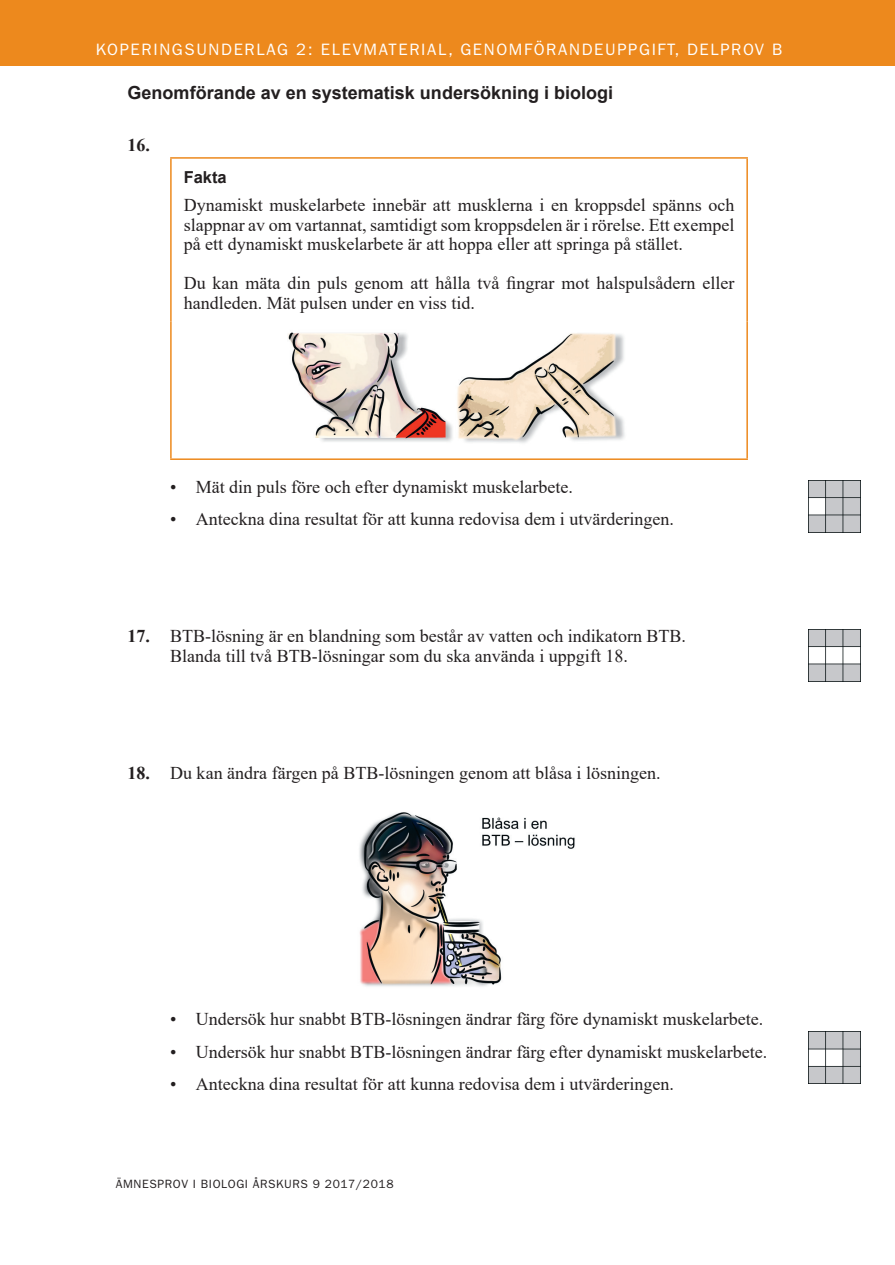
<style>
.page{position:relative;width:895px;height:1265px;background:#fff}
.page>*{position:absolute;margin:0;border:0;box-sizing:border-box;transform-origin:0 0}
.t1{font:18px/19.5px "Times New Roman";color:#231f20}
.t2{font:700 18px "Arial";color:#231f20}
.t3{font:700 18px "Times New Roman";color:#231f20}
.t4{font:16.5px "ITC Franklin Gothic Std";color:#fff}
.t5{font:16.5px "ITC Franklin Gothic Std";letter-spacing:.1em;color:#fff}
.t6{font:700 16.5px "Arial";color:#231f20}
.t7{font:12px "ITC Franklin Gothic Std";letter-spacing:.05em;color:#231f20}
.s1{font-weight:700}
</style>
<div class="page">
<div style="left:0;top:0;width:894px;height:66px;background:#ed891d"></div>
<img style="left:808px;top:1031px;width:52px;height:52px">
<hr style="left:170px;top:157px;width:577px;height:2px;background:#ed891d">
<hr style="left:170px;top:159px;width:1px;height:162px;background:#ed891d">
<hr style="left:746px;top:159px;width:1px;height:162px;background:#ed891d">
<hr style="left:170px;top:321px;width:1px;height:137px;background:#ed891d">
<hr style="left:746px;top:321px;width:1px;height:137px;background:#ed891d">
<hr style="left:170px;top:458px;width:577px;height:2px;background:#ed891d">
<img style="left:288px;top:332px;width:337px;height:111px">
<img style="left:359px;top:812px;width:216px;height:175px">
<img style="left:808px;top:629px;width:52px;height:52px">
<img style="left:808px;top:480px;width:52px;height:52px">
<p class="t5" style="left:96px;top:40px;width:688px">KOPERINGSUNDERLAG 2: ELEVMATERIAL, GENOMFÖRANDEUPPGIFT, DELPROV B</p>
<p class="t2" style="left:127px;top:80px;width:487px">Genomförande av en systematisk undersökning i biologi</p>
<p class="t3" style="left:127px;top:132px;width:24px">16.</p>
<p class="t6" style="left:183px;top:166px;width:45px">Fakta</p>
<p class="t1" style="left:183px;top:195px;width:552px;text-align:justify">Dynamiskt muskelarbete innebär att musklerna i en kroppsdel spänns och slappnar av om vartannat, samtidigt som kroppsdelen är i rörelse. Ett exempel på ett dynamiskt muskelarbete är att hoppa eller att springa på stället.</p>
<p class="t1" style="left:183px;top:273px;width:552px">Du kan mäta din puls genom att hålla två fingrar mot halspulsådern eller handleden. Mät pulsen under en viss tid.</p>
<p class="t4" style="left:85px;top:43px;width:575px">KOPIERINGSUNDERLAG 3: ELEVMATERIAL, UTVÄRDERINGSUPPGIFT, DELPROV B</p>
<p class="t1" style="left:170px;top:476px;width:404px">• Mät din puls före och efter dynamiskt muskelarbete.</p>
<p class="t1" style="left:170px;top:509px;width:505px">• Anteckna dina resultat för att kunna redovisa dem i utvärderingen.</p>
<p class="t1" style="left:170px;top:626px;width:517px;text-indent:-43px"><span class="s1">17.</span> BTB-lösning är en blandning som består av vatten och indikatorn BTB.<br>Blanda till två BTB-lösningar som du ska använda i uppgift 18.</p>
<p class="t1" style="left:127px;top:762px;width:534px"><span class="s1">18.</span> Du kan ändra färgen på BTB-lösningen genom att blåsa i lösningen.</p>
<p class="t1" style="left:170px;top:1009px;width:594px">• Undersök hur snabbt BTB-lösningen ändrar färg före dynamiskt muskelarbete.</p>
<p class="t1" style="left:170px;top:1041px;width:598px">• Undersök hur snabbt BTB-lösningen ändrar färg efter dynamiskt muskelarbete.</p>
<p class="t1" style="left:170px;top:1073px;width:505px">• Anteckna dina resultat för att kunna redovisa dem i utvärderingen.</p>
<p class="t7" style="left:116px;top:1176px;width:279px">ÄMNESPROV I BIOLOGI ÅRSKURS 9 2017/2018</p>
</div>
